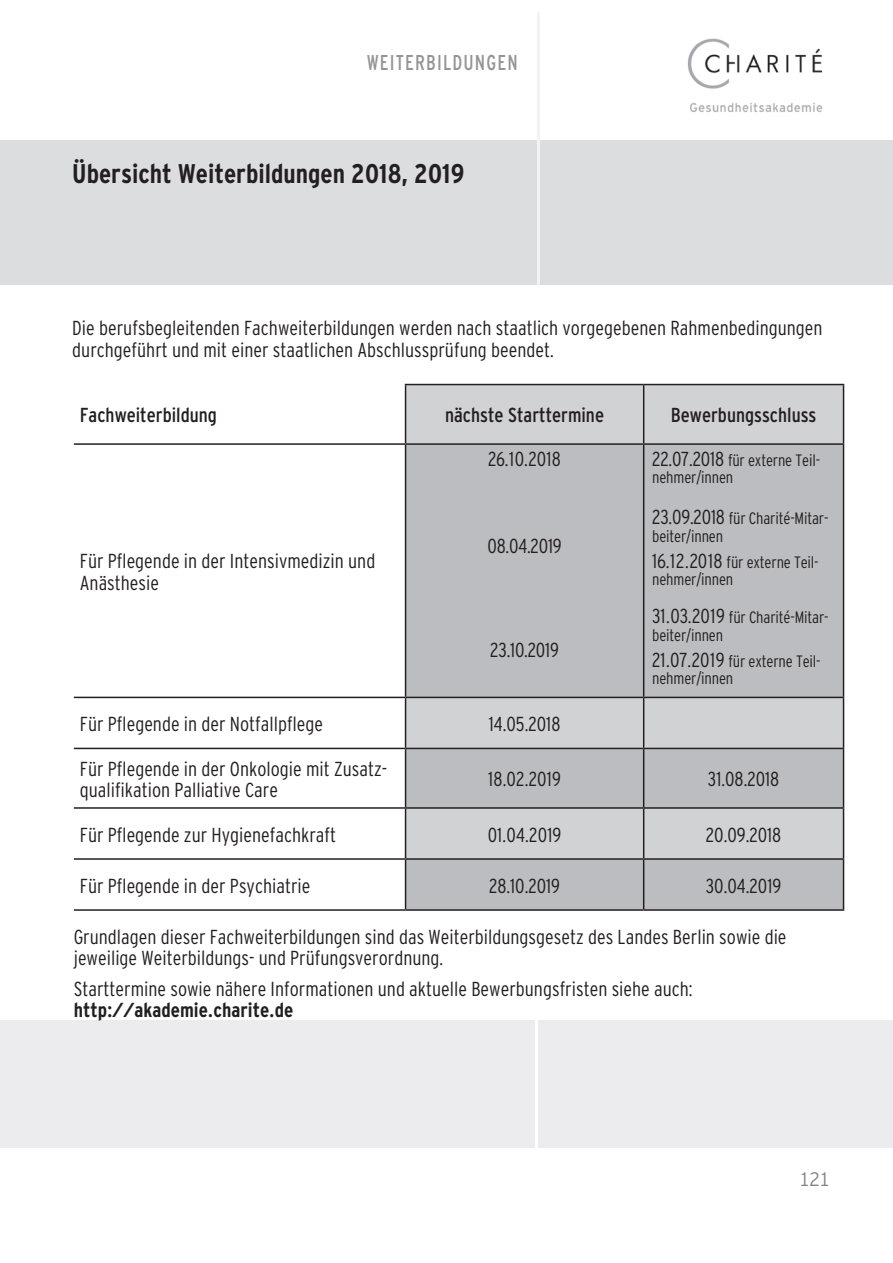
<style>
.page{position:relative;width:893px;height:1263px;background:#fff}
.page>*{position:absolute;margin:0;border:0;box-sizing:border-box;transform-origin:0 0}
.t1{font:700 condensed 27px "Interstate";color:#231f20}
.t2{font:condensed 21.45px "Interstate";letter-spacing:.06em;color:#939598;scale:.91 1}
.t3{font:300 condensed 20.25px/21.8px "Interstate";color:#231f20}
.t4{font:condensed 20.25px "Interstate Tab";color:#231f20}
.t5{font:700 condensed 20.25px "Interstate Tab";color:#231f20}
.t6{font:300 condensed 19.5px "Interstate Tab";color:#808285}
.t7{font:300 condensed 16.5px/17.2px "Interstate";letter-spacing:-.01em;color:#231f20}
.s1{font-size:20.25px}
</style>
<div class="page">
<img style="left:687px;top:38px;width:136px;height:75px">
<div style="left:0;top:140px;width:893px;height:145px;background:#dcdddf"></div>
<hr style="left:538px;top:13px;width:2px;height:272px;background:#f2f3f4">
<div style="left:0;top:1020px;width:893px;height:128px;background:#ececee"></div>
<hr style="left:536px;top:1020px;width:2px;height:128px;background:#fff">
<div style="left:406px;top:385px;width:437px;height:58px;background:#d1d2d4"></div>
<svg style="left:406px;top:445px;width:437px;height:464px;background:#bfc0c3"></svg>
<hr style="left:405px;top:384px;width:239px;height:1px;background:#231f20">
<hr style="left:405px;top:385px;width:1px;height:58px;background:#231f20">
<hr style="left:644px;top:384px;width:200px;height:1px;background:#231f20">
<hr style="left:643px;top:385px;width:1px;height:58px;background:#231f20">
<hr style="left:843px;top:385px;width:1px;height:58px;background:#231f20">
<hr style="left:74px;top:443px;width:332px;height:2px;background:#231f20">
<hr style="left:406px;top:443px;width:238px;height:2px;background:#231f20">
<hr style="left:405px;top:445px;width:1px;height:252px;background:#231f20">
<hr style="left:644px;top:443px;width:200px;height:2px;background:#231f20">
<hr style="left:643px;top:445px;width:1px;height:252px;background:#231f20">
<hr style="left:843px;top:445px;width:1px;height:252px;background:#231f20">
<hr style="left:74px;top:697px;width:332px;height:1px;background:#231f20">
<hr style="left:406px;top:697px;width:238px;height:1px;background:#231f20">
<hr style="left:405px;top:698px;width:1px;height:50px;background:#231f20">
<hr style="left:644px;top:697px;width:200px;height:1px;background:#231f20">
<hr style="left:643px;top:698px;width:1px;height:50px;background:#231f20">
<hr style="left:843px;top:698px;width:1px;height:50px;background:#231f20">
<hr style="left:74px;top:748px;width:332px;height:1px;background:#231f20">
<hr style="left:406px;top:748px;width:238px;height:1px;background:#231f20">
<hr style="left:405px;top:749px;width:1px;height:58px;background:#231f20">
<hr style="left:644px;top:748px;width:200px;height:1px;background:#231f20">
<hr style="left:643px;top:749px;width:1px;height:58px;background:#231f20">
<hr style="left:843px;top:749px;width:1px;height:58px;background:#231f20">
<hr style="left:74px;top:807px;width:332px;height:2px;background:#231f20">
<hr style="left:406px;top:807px;width:238px;height:2px;background:#231f20">
<hr style="left:405px;top:809px;width:1px;height:49px;background:#231f20">
<hr style="left:644px;top:807px;width:200px;height:2px;background:#231f20">
<hr style="left:643px;top:809px;width:1px;height:49px;background:#231f20">
<hr style="left:843px;top:809px;width:1px;height:49px;background:#231f20">
<hr style="left:74px;top:858px;width:332px;height:2px;background:#231f20">
<hr style="left:406px;top:858px;width:238px;height:2px;background:#231f20">
<hr style="left:405px;top:860px;width:1px;height:49px;background:#231f20">
<hr style="left:644px;top:858px;width:200px;height:2px;background:#231f20">
<hr style="left:643px;top:860px;width:1px;height:49px;background:#231f20">
<hr style="left:843px;top:860px;width:1px;height:49px;background:#231f20">
<hr style="left:74px;top:909px;width:332px;height:2px;background:#231f20">
<hr style="left:406px;top:909px;width:238px;height:2px;background:#231f20">
<hr style="left:644px;top:909px;width:200px;height:2px;background:#231f20">
<p class="t2" style="left:367px;top:50px;width:167px">WEITERBILDUNGEN</p>
<h1 class="t1" style="left:72px;top:159px;width:394px">Übersicht Weiterbildungen 2018, 2019</h1>
<p class="t3" style="left:72px;top:317px;width:752px">Die berufsbegleitenden Fachweiterbildungen werden nach staatlich vorgegebenen Rahmenbedingungen durchgeführt und mit einer staatlichen Abschlussprüfung beendet.</p>
<p class="t4" style="left:80px;top:404px;width:139px">Fachweiterbildung</p>
<p class="t4" style="left:445px;top:404px;width:160px">nächste Starttermine</p>
<p class="t4" style="left:671px;top:404px;width:147px">Bewerbungsschluss</p>
<p class="t3" style="left:80px;top:550px;width:297px">Für Pflegende in der Intensivmedizin und<br>Anästhesie</p>
<p class="t3" style="left:488px;top:448px;width:74px">26.10.2018</p>
<p class="t3" style="left:487px;top:535px;width:76px">08.04.2019</p>
<p class="t3" style="left:490px;top:639px;width:70px">23.10.2019</p>
<p class="t7" style="left:652px;top:451px;width:169px"><span class="s1">22.07.2018</span> für externe Teil&shy;nehmer/innen</p>
<p class="t7" style="left:652px;top:510px;width:178px"><span class="s1">23.09.2018</span> für Charité-Mitar&shy;beiter/innen</p>
<p class="t7" style="left:652px;top:553px;width:168px"><span class="s1">16.12.2018</span> für externe Teil&shy;nehmer/innen</p>
<p class="t7" style="left:652px;top:609px;width:178px"><span class="s1">31.03.2019</span> für Charité-Mitar&shy;beiter/innen</p>
<p class="t7" style="left:652px;top:652px;width:170px"><span class="s1">21.07.2019</span> für externe Teil&shy;nehmer/innen</p>
<p class="t3" style="left:80px;top:713px;width:245px">Für Pflegende in der Notfallpflege</p>
<p class="t3" style="left:489px;top:713px;width:73px">14.05.2018</p>
<p class="t3" style="left:80px;top:757px;width:309px">Für Pflegende in der Onkologie mit Zusatz&shy;qualifikation Palliative Care</p>
<p class="t3" style="left:488px;top:768px;width:74px">18.02.2019</p>
<p class="t3" style="left:708px;top:768px;width:73px">31.08.2018</p>
<p class="t3" style="left:80px;top:823px;width:258px">Für Pflegende zur Hygienefachkraft</p>
<p class="t3" style="left:488px;top:823px;width:75px">01.04.2019</p>
<p class="t3" style="left:706px;top:823px;width:77px">20.09.2018</p>
<p class="t3" style="left:80px;top:874px;width:232px">Für Pflegende in der Psychiatrie</p>
<p class="t3" style="left:489px;top:874px;width:73px">28.10.2019</p>
<p class="t3" style="left:706px;top:874px;width:77px">30.04.2019</p>
<p class="t3" style="left:74px;top:925px;width:714px">Grundlagen dieser Fachweiterbildungen sind das Weiterbildungsgesetz des Landes Berlin sowie die jeweilige Weiterbildungs- und Prüfungsverordnung.</p>
<p class="t3" style="left:74px;top:977px;width:620px">Starttermine sowie nähere Informationen und aktuelle Bewerbungsfristen siehe auch:</p>
<p class="t5" style="left:74px;top:999px;width:221px">http://akademie.charite.de</p>
<p class="t6" style="left:800px;top:1168px;width:32px">121</p>
</div>
